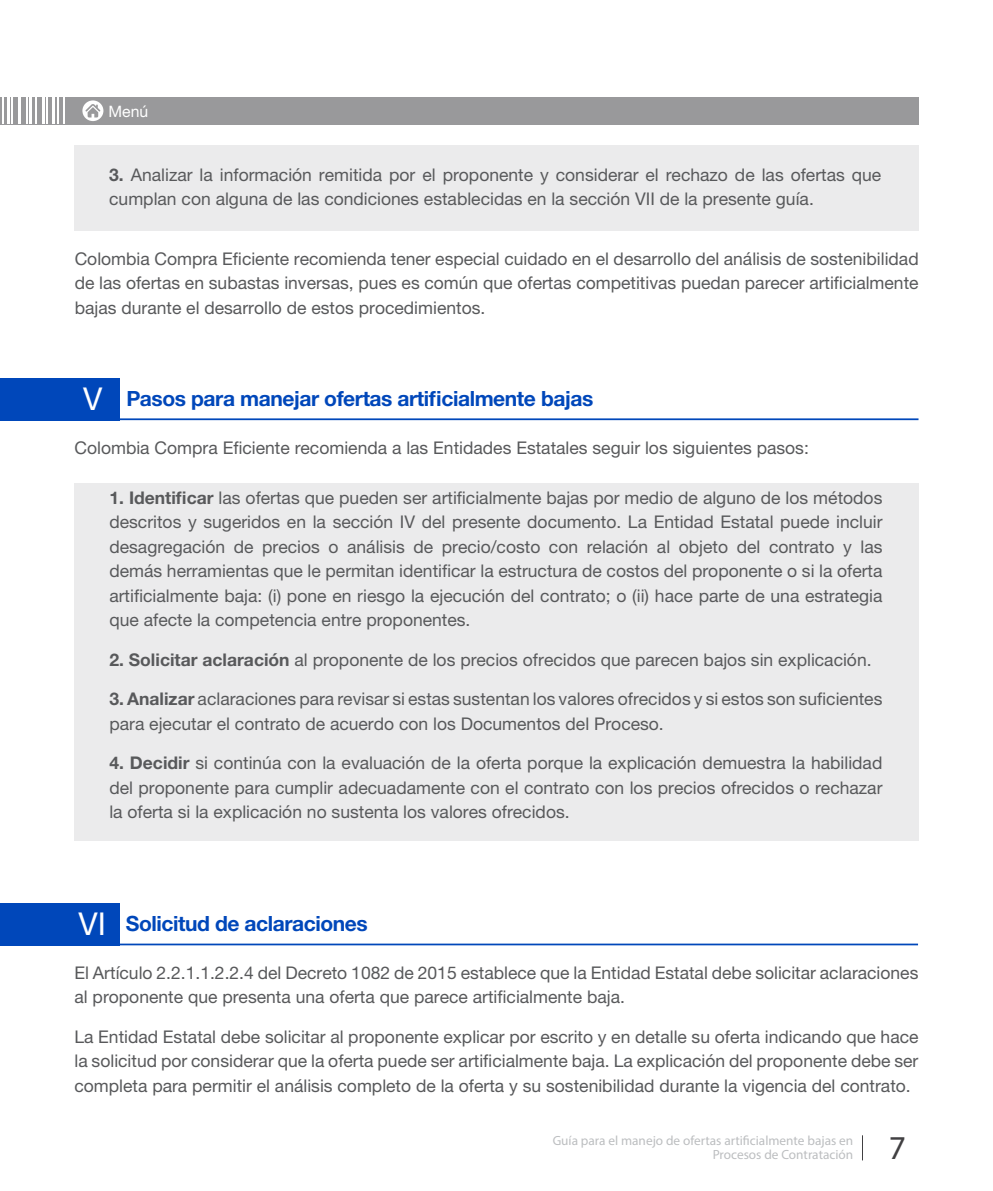
<style>
.page{position:relative;width:993px;height:1191px;background:#fff}
.page>*{position:absolute;margin:0;border:0;box-sizing:border-box;transform-origin:0 0}
.t1{font:33.43px "Myriad Pro";color:#414042}
.t2{font:700 21px "Helvetica Neue LT Pro";letter-spacing:-.02em;color:#0047ba}
.t3{font:17.5px/24.5px "Helvetica Neue LT Pro";color:#58595b;text-align:justify}
.t4{font:15.75px "Helvetica Neue LT Pro";color:#fff}
.t5{font:13.3px/14px "Myriad Pro";color:#bcbec0;text-align:right}
.s1{font-weight:700}
.s2{font-weight:400;font-size:31.5px;color:#fff}
</style>
<div class="page">
<div style="left:0;top:97px;width:918px;height:27px;background:#99999b"></div>
<hr style="left:57px;top:84px;width:1px;height:40px;background:#fff">
<hr style="left:63px;top:84px;width:1px;height:40px;background:#fff">
<hr style="left:52px;top:84px;width:3px;height:40px;background:#fff">
<hr style="left:26px;top:84px;width:2px;height:40px;background:#fff">
<hr style="left:35px;top:84px;width:2px;height:40px;background:#fff">
<hr style="left:46px;top:84px;width:2px;height:40px;background:#fff">
<hr style="left:30px;top:84px;width:2px;height:40px;background:#fff">
<hr style="left:42px;top:84px;width:2px;height:40px;background:#fff">
<hr style="left:2px;top:84px;width:2px;height:40px;background:#fff">
<hr style="left:11px;top:84px;width:2px;height:40px;background:#fff">
<hr style="left:7px;top:84px;width:3px;height:40px;background:#fff">
<hr style="left:18px;top:84px;width:3px;height:40px;background:#fff">
<svg style="left:82px;top:100px;width:21px;height:21px"></svg>
<div style="left:74px;top:145px;width:844px;height:86px;background:#ebebec"></div>
<div style="left:0;top:378px;width:120px;height:42px;background:#0047ba"></div>
<hr style="left:75px;top:418px;width:843px;height:2px;background:#0047ba">
<div style="left:74px;top:483px;width:844px;height:357px;background:#ebebec"></div>
<div style="left:0;top:903px;width:119px;height:42px;background:#0047ba"></div>
<hr style="left:75px;top:943px;width:842px;height:2px;background:#0047ba">
<p class="t4" style="left:108px;top:102px;width:41px">Menú</p>
<p class="t3" style="left:109px;top:162px;width:773px"><span class="s1">3.</span> Analizar la información remitida por el proponente y considerar el rechazo de las ofertas que cumplan con alguna de las condiciones establecidas en la sección VII de la presente guía.</p>
<p class="t3" style="left:75px;top:246px;width:845px">Colombia Compra Eficiente recomienda tener especial cuidado en el desarrollo del análisis de sostenibilidad de las ofertas en subastas inversas, pues es común que ofertas competitivas puedan parecer artificialmente bajas durante el desarrollo de estos procedimientos.</p>
<p class="t2" style="left:83px;top:385px;width:511px"><span class="s2">V</span> Pasos para manejar ofertas artificialmente bajas</p>
<p class="t3" style="left:74px;top:435px;width:735px">Colombia Compra Eficiente recomienda a las Entidades Estatales seguir los siguientes pasos:</p>
<p class="t3" style="left:109px;top:485px;width:774px"><span class="s1">1. Identificar</span> las ofertas que pueden ser artificialmente bajas por medio de alguno de los métodos descritos y sugeridos en la sección IV del presente documento. La Entidad Estatal puede incluir desagregación de precios o análisis de precio/costo con relación al objeto del contrato y las demás herramientas que le permitan identificar la estructura de costos del proponente o si la oferta artificialmente baja: (i) pone en riesgo la ejecución del contrato; o (ii) hace parte de una estrategia que afecte la competencia entre proponentes.</p>
<p class="t3" style="left:109px;top:647px;width:763px"><span class="s1">2. Solicitar aclaración</span> al proponente de los precios ofrecidos que parecen bajos sin explicación.</p>
<p class="t3" style="left:109px;top:686px;width:774px"><span class="s1">3. Analizar</span> aclaraciones para revisar si estas sustentan los valores ofrecidos y si estos son suficientes para ejecutar el contrato de acuerdo con los Documentos del Proceso.</p>
<p class="t3" style="left:109px;top:750px;width:774px"><span class="s1">4. Decidir</span> si continúa con la evaluación de la oferta porque la explicación demuestra la habilidad del proponente para cumplir adecuadamente con el contrato con los precios ofrecidos o rechazar la oferta si la explicación no sustenta los valores ofrecidos.</p>
<p class="t2" style="left:78px;top:910px;width:291px"><span class="s2">VI</span> Solicitud de aclaraciones</p>
<p class="t3" style="left:74px;top:960px;width:845px">El Artículo 2.2.1.1.2.2.4 del Decreto 1082 de 2015 establece que la Entidad Estatal debe solicitar aclaraciones al proponente que presenta una oferta que parece artificialmente baja.</p>
<p class="t3" style="left:74px;top:1024px;width:845px">La Entidad Estatal debe solicitar al proponente explicar por escrito y en detalle su oferta indicando que hace la solicitud por considerar que la oferta puede ser artificialmente baja. La explicación del proponente debe ser completa para permitir el análisis completo de la oferta y su sostenibilidad durante la vigencia del contrato.</p>
<p class="t5" style="left:552px;top:1133px;width:302px">Guía para el manejo de ofertas artificialmente bajas en<br>Procesos de Contratación</p>
<h1 class="t1" style="left:888px;top:1126px;width:19px">7</h1>
</div>
